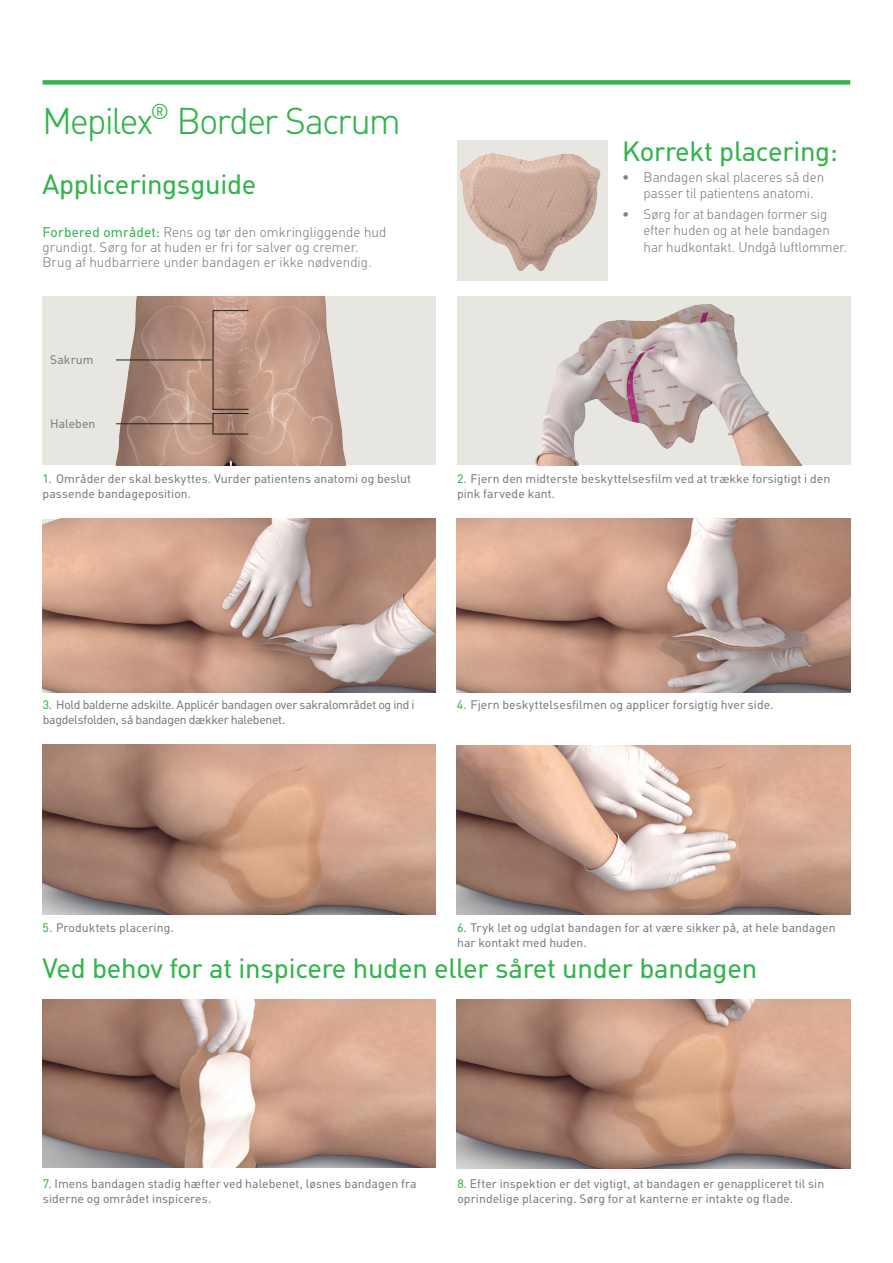
<style>
.page{position:relative;width:893px;height:1263px;background:#fff}
.page>*{position:absolute;margin:0;border:0;box-sizing:border-box;transform-origin:0 0}
.t1{font:300 36px "MHC Din";letter-spacing:-.04em;color:#34b44d}
.Subsub_header{font:27px "MHC Din";letter-spacing:-.01em;color:#34b44d}
.Captions{font:300 13.5px/16.5px "MHC Din";letter-spacing:.005em;color:#808083}
.Captions-2{font:12px/15px "MHC Din";letter-spacing:.005em;color:#808083}
.Captions-3{font:12px/15px "MHC Din";letter-spacing:-.025em;color:#808083}
.s1{font-weight:400;color:#34b44d}
.s2{color:#34b44d}
</style>
<div class="page">
<div style="left:43px;top:80px;width:807px;height:5px;background:#34b44d"></div>
<img style="left:457px;top:296px;width:393px;height:169px">
<div style="left:43px;top:296px;width:393px;height:169px;background:#e8e6e1"></div>
<img style="left:115px;top:296px;width:231px;height:169px">
<img style="left:457px;top:519px;width:393px;height:174px">
<img style="left:43px;top:519px;width:393px;height:174px">
<img style="left:43px;top:745px;width:393px;height:169px">
<img style="left:457px;top:745px;width:393px;height:170px">
<hr style="left:116px;top:360px;width:97px;height:1px;background:#231f20">
<hr style="left:116px;top:423px;width:97px;height:1px;background:#231f20">
<div style="left:213px;top:413px;width:36px;height:21px;border:1px solid #231f20"></div>
<img style="left:43px;top:999px;width:393px;height:169px">
<img style="left:457px;top:1000px;width:393px;height:168px">
<img style="left:457px;top:140px;width:150px;height:141px">
<p class="t1" style="left:43px;top:101px;width:360px">Mepilex<sup>®</sup> Border Sacrum</p>
<p class="Subsub_header" style="left:43px;top:169px;width:215px">Appliceringsguide</p>
<p class="Captions" style="left:43px;top:225px;width:345px;line-height:15px"><span class="s1">Forbered området:</span> Rens og tør den omkringliggende hud grundigt. Sørg for at huden er fri for salver og cremer.</p>
<p class="Captions" style="left:43px;top:254px;width:331px">Brug af hudbarriere under bandagen er ikke nødvendig.</p>
<p class="Captions-2" style="left:50px;top:352px;width:45px">Sakrum</p>
<p class="Captions-2" style="left:50px;top:416px;width:47px">Haleben</p>
<p class="Captions-2" style="left:43px;top:471px;width:370px"><span class="s2">1.</span> Områder der skal beskyttes. Vurder patientens anatomi og beslut passende bandageposition.</p>
<p class="Subsub_header" style="left:622px;top:135px;width:217px">Korrekt placering:</p>
<p class="Captions" style="left:643px;top:169px;width:182px;text-indent:-21px">• Bandagen skal placeres så den passer til patientens anatomi.</p>
<p class="Captions" style="left:643px;top:206px;width:205px;text-indent:-21px">• Sørg for at bandagen former sig efter huden og at hele bandagen har hudkontakt. Undgå luftlommer.</p>
<p class="Captions-2" style="left:457px;top:471px;width:375px"><span class="s2">2.</span> Fjern den midterste beskyttelsesfilm ved at trække forsigtigt i den pink farvede kant.</p>
<p class="Captions-3" style="left:43px;top:697px;width:373px"><span class="s2">3.</span> Hold balderne adskilte. Applicér bandagen over sakralområdet og ind i bagdelsfolden, så bandagen dækker halebenet.</p>
<p class="Captions-2" style="left:457px;top:697px;width:318px"><span class="s2">4.</span> Fjern beskyttelsesfilmen og applicer forsigtig hver side.</p>
<p class="Captions-2" style="left:43px;top:920px;width:133px"><span class="s2">5.</span> Produktets placering.</p>
<p class="Captions-2" style="left:457px;top:920px;width:380px"><span class="s2">6.</span> Tryk let og udglat bandagen for at være sikker på, at hele bandagen har kontakt med huden.</p>
<p class="Subsub_header" style="left:43px;top:952px;width:716px">Ved behov for at inspicere huden eller såret under bandagen</p>
<p class="Captions-2" style="left:43px;top:1176px;width:375px"><span class="s2">7.</span> Imens bandagen stadig hæfter ved halebenet, løsnes bandagen fra siderne og området inspiceres.</p>
<p class="Captions-2" style="left:457px;top:1176px;width:368px"><span class="s2">8.</span> Efter inspektion er det vigtigt, at bandagen er genappliceret til sin oprindelige placering. Sørg for at kanterne er intakte og flade.</p>
</div>
